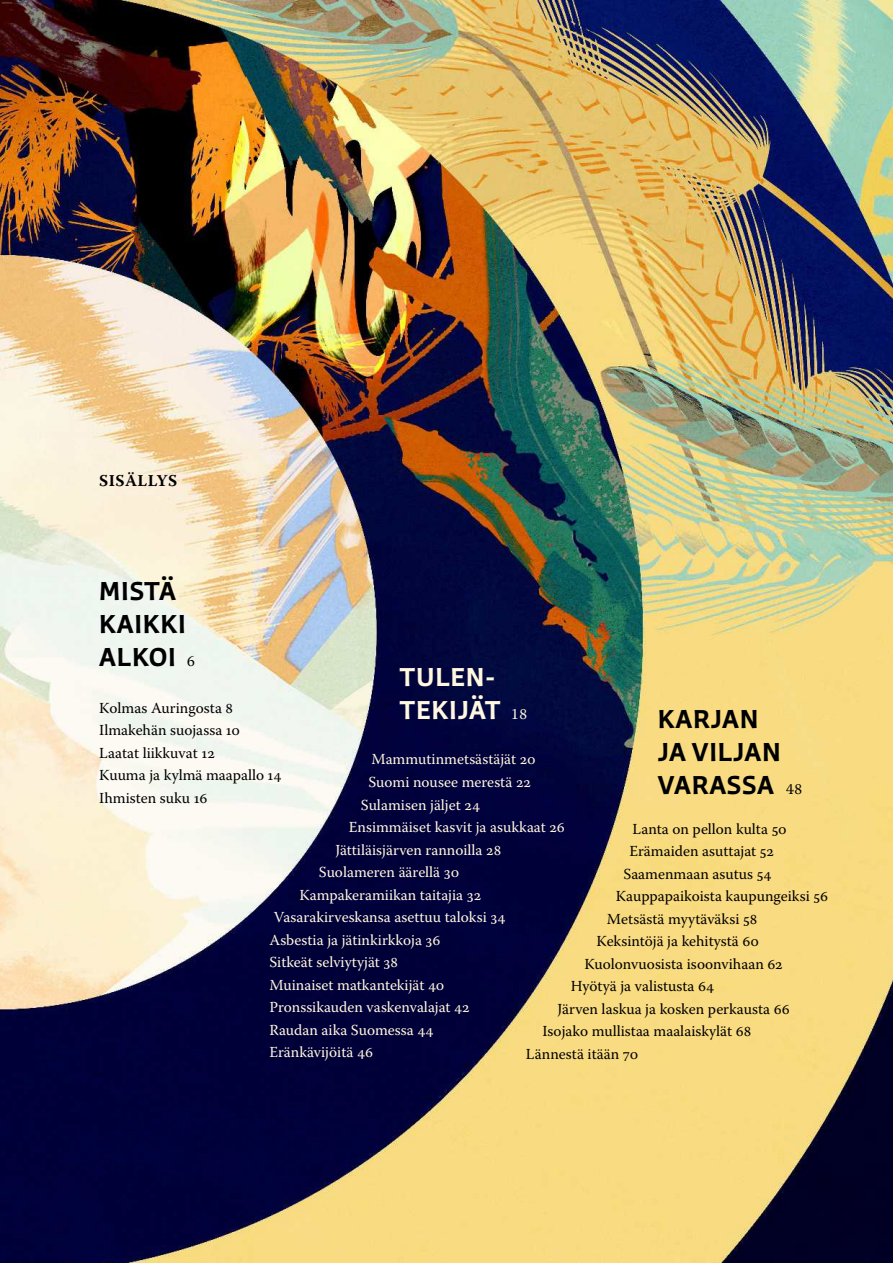
<style>
.page{position:relative;width:893px;height:1263px;background:#fff}
.page>*{position:absolute;margin:0;border:0;box-sizing:border-box;transform-origin:0 0}
.t1{font:700 25.5px/33px "Winco";letter-spacing:.03em;color:#000}
.t2{font:700 25.5px/33px "Winco";letter-spacing:.03em;color:#fff7de}
.t3{font:700 16.5px "Warnock Pro";letter-spacing:.025em;color:#000}
.t4{font:15.3px/22.5px "Warnock Pro";color:#000}
.t5{font:15.3px "Warnock Pro";color:#fff7de}
.s1{font-family:"Warnock Pro";font-weight:400;font-size:15.3px}
</style>
<div class="page">
<img style="left:0;top:0;width:893px;height:1263px">
<p class="t3" style="left:99px;top:471px;width:79px">SISÄLLYS</p>
<h1 class="t1" style="left:99px;top:574px;width:97px">MISTÄ<br>KAIKKI<br>ALKOI <span class="s1">6</span></h1>
<p class="t4" style="left:99px;top:696px;width:184px">Kolmas Auringosta 8<br>Ilmakehän suojassa 10<br>Laatat liikkuvat 12<br>Kuuma ja kylmä maapallo 14<br>Ihmisten suku 16</p>
<h1 class="t2" style="left:399px;top:660px;width:129px">TULEN-<br>TEKIJÄT <span class="s1">18</span></h1>
<h1 class="t1" style="left:658px;top:701px;width:146px">KARJAN<br>JA VILJAN<br>VARASSA <span class="s1">48</span></h1>
<p class="t5" style="left:371px;top:750px;width:166px">Mammutinmetsästäjät 20</p>
<p class="t5" style="left:368px;top:773px;width:164px">Suomi nousee merestä 22</p>
<p class="t5" style="left:361px;top:795px;width:121px">Sulamisen jäljet 24</p>
<p class="t5" style="left:349px;top:818px;width:217px">Ensimmäiset kasvit ja asukkaat 26</p>
<p class="t5" style="left:335px;top:840px;width:167px">Jättiläisjärven rannoilla 28</p>
<p class="t5" style="left:319px;top:863px;width:142px">Suolameren äärellä 30</p>
<p class="t5" style="left:299px;top:885px;width:183px">Kampakeramiikan taitajia 32</p>
<p class="t5" style="left:274px;top:908px;width:233px">Vasarakirveskansa asettuu taloksi 34</p>
<p class="t5" style="left:269px;top:930px;width:173px">Asbestia ja jätinkirkkoja 36</p>
<p class="t5" style="left:269px;top:953px;width:130px">Sitkeät selviytyjät 38</p>
<p class="t5" style="left:269px;top:975px;width:177px">Muinaiset matkantekijät 40</p>
<p class="t5" style="left:269px;top:998px;width:202px">Pronssikauden vaskenvalajat 42</p>
<p class="t5" style="left:269px;top:1020px;width:166px">Raudan aika Suomessa 44</p>
<p class="t5" style="left:269px;top:1043px;width:105px">Eränkävijöitä 46</p>
<p class="t4" style="left:632px;top:817px;width:156px">Lanta on pellon kulta 50</p>
<p class="t4" style="left:629px;top:839px;width:146px">Erämaiden asuttajat 52</p>
<p class="t4" style="left:623px;top:862px;width:150px">Saamenmaan asutus 54</p>
<p class="t4" style="left:616px;top:884px;width:214px">Kauppapaikoista kaupungeiksi 56</p>
<p class="t4" style="left:607px;top:907px;width:152px">Metsästä myytäväksi 58</p>
<p class="t4" style="left:596px;top:929px;width:164px">Keksintöjä ja kehitystä 60</p>
<p class="t4" style="left:584px;top:952px;width:200px">Kuolonvuosista isoonvihaan 62</p>
<p class="t4" style="left:571px;top:974px;width:145px">Hyötyä ja valistusta 64</p>
<p class="t4" style="left:557px;top:997px;width:234px">Järven laskua ja kosken perkausta 66</p>
<p class="t4" style="left:542px;top:1020px;width:210px">Isojako mullistaa maalaiskylät 68</p>
<p class="t4" style="left:526px;top:1042px;width:114px">Lännestä itään 70</p>
</div>
